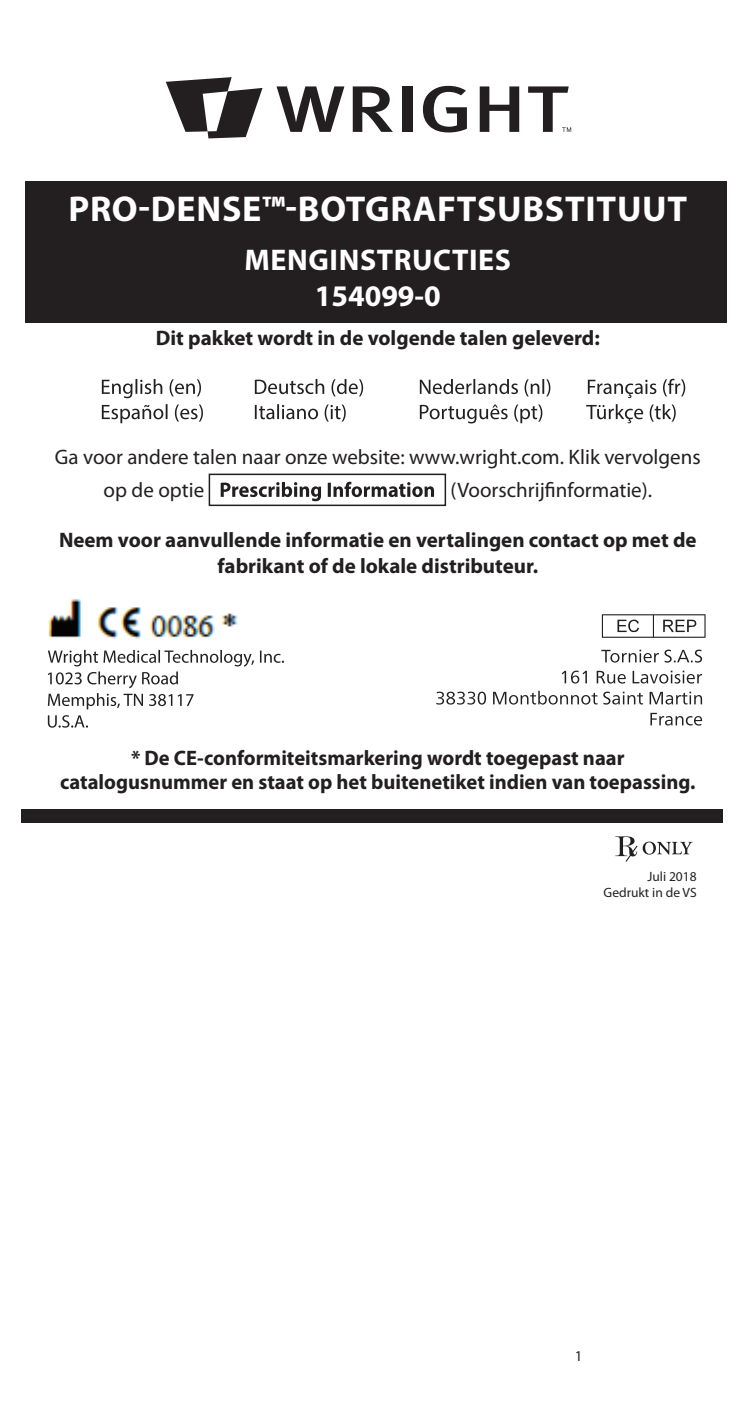
<style>
.page{position:relative;width:756px;height:1404px;background:#fff}
.page>*{position:absolute;margin:0;border:0;box-sizing:border-box;transform-origin:0 0}
.t1{font:700 36px "Myriad Pro";letter-spacing:.02em;color:#fff}
.t2{font:700 30px/36px "Myriad Pro";letter-spacing:.02em;color:#fff;text-align:center}
.t3{font:700 21px/25.2px "Myriad Pro";color:#231f20;text-align:center}
.t4{font:21px/33px "Myriad Pro";color:#231f20}
.t5{font:15px "Myriad Pro";color:#231f20}
.t6{font:13.5px/16.2px "Myriad Pro";color:#231f20;text-align:right}
</style>
<div class="page">
<svg style="left:277px;top:86px;width:67px;height:46px"></svg>
<svg style="left:353px;top:86px;width:40px;height:46px"></svg>
<div style="left:402px;top:86px;width:10px;height:46px;background:#231f20"></div>
<svg style="left:423px;top:86px;width:44px;height:46px"></svg>
<svg style="left:480px;top:86px;width:39px;height:46px"></svg>
<svg style="left:166px;top:77px;width:97px;height:61px"></svg>
<svg style="left:528px;top:86px;width:43px;height:46px"></svg>
<div style="left:21px;top:809px;width:702px;height:14px;background:#231f20"></div>
<svg style="left:615px;top:836px;width:77px;height:26px"></svg>
<img style="left:48px;top:599px;width:190px;height:40px">
<div style="left:25px;top:181px;width:702px;height:142px;background:#231f20"></div>
<svg style="left:102px;top:379px;width:583px;height:19px"></svg>
<svg style="left:102px;top:404px;width:574px;height:19px"></svg>
<svg style="left:221px;top:482px;width:213px;height:19px"></svg>
<div style="left:209px;top:474px;width:237px;height:32px;border:2px solid #231f20"></div>
<svg style="left:48px;top:650px;width:236px;height:59px"></svg>
<svg style="left:48px;top:715px;width:40px;height:13px"></svg>
<svg style="left:602px;top:614px;width:104px;height:24px"></svg>
<svg style="left:601px;top:650px;width:101px;height:13px"></svg>
<svg style="left:562px;top:671px;width:140px;height:13px"></svg>
<svg style="left:436px;top:691px;width:266px;height:14px"></svg>
<svg style="left:650px;top:713px;width:52px;height:13px"></svg>
<h1 class="t1" style="left:68px;top:185px;width:620px">PRO-DENSE™-BOTGRAFTSUBSTITUUT</h1>
<h2 class="t2" style="left:245px;top:241px;width:268px">MENGINSTRUCTIES<br>154099-0</h2>
<p class="t3" style="left:156px;top:325px;width:446px">Dit pakket wordt in de volgende talen geleverd:</p>
<p class="t4" style="left:104px;top:440px;width:599px;text-indent:-49px">Ga voor andere talen naar onze website: www.wright.com. Klik vervolgens op de optie</p>
<p class="t4" style="left:451px;top:473px;width:203px">(Voorschrijfinformatie).</p>
<p class="t3" style="left:59px;top:527px;width:639px">Neem voor aanvullende informatie en vertalingen contact op met de fabrikant of de lokale distributeur.</p>
<p class="t3" style="left:60px;top:745px;width:637px;line-height:24px">* De CE-conformiteitsmarkering wordt toegepast naar catalogusnummer en staat op het buitenetiket indien van toepassing.</p>
<p class="t6" style="left:604px;top:868px;width:95px">Juli 2018<br>Gedrukt in de VS</p>
<p class="t5" style="left:575px;top:1347px;width:9px">1</p>
</div>
